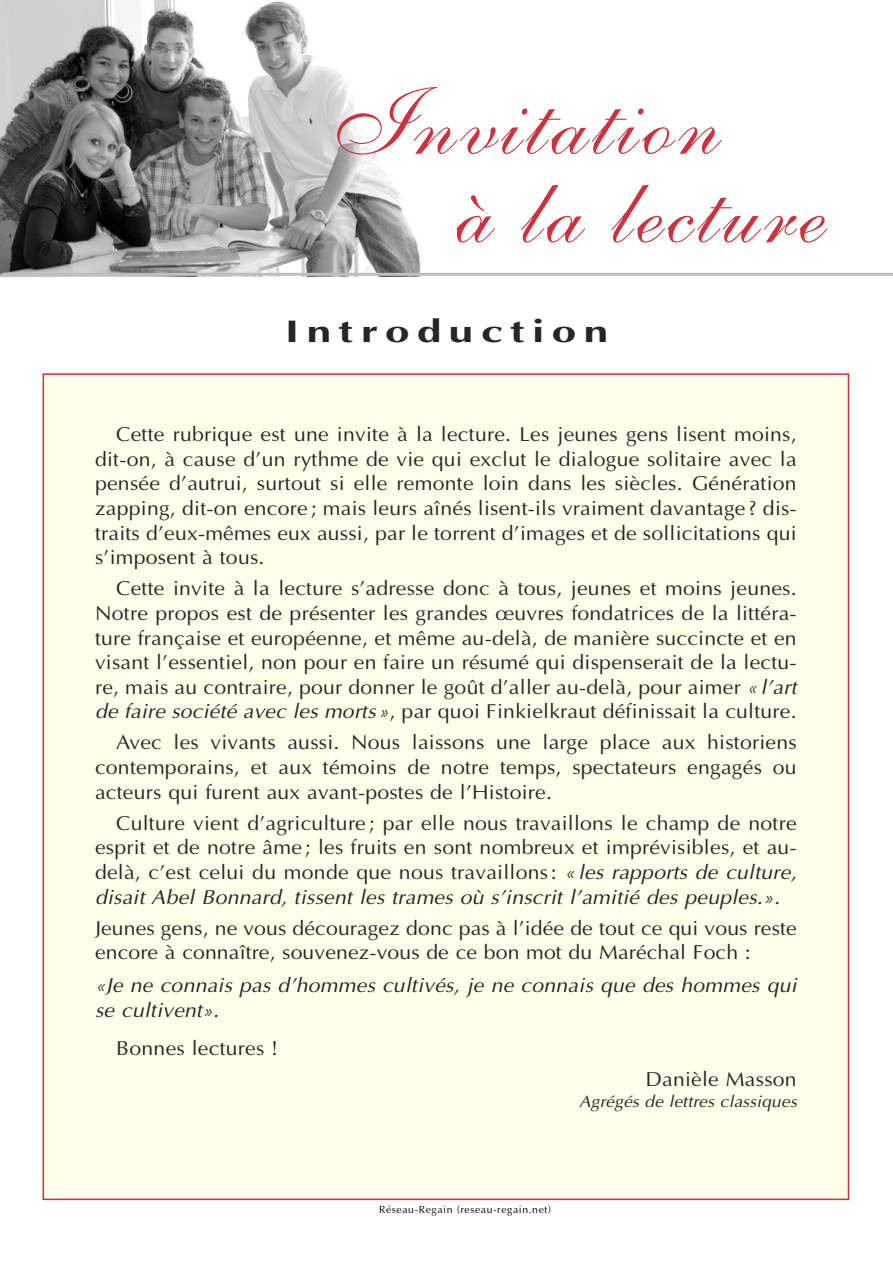
<style>
.page{position:relative;width:893px;height:1263px;background:#fff}
.page>*{position:absolute;margin:0;border:0;box-sizing:border-box;transform-origin:0 0}
.t1{font:96px/88.5px "Shelley Allegro Script";letter-spacing:.04em;color:#d12f3b}
.t2{font:700 31.5px "Optima";letter-spacing:.165em;color:#272627;scale:1.4 1}
.t3{font:20.25px/24.6px "Optima";letter-spacing:.01em;color:#272627;text-align:justify;scale:1.05 1}
.t4{font:italic 20.25px/24.6px "Optima";letter-spacing:.01em;color:#272627;scale:1.05 1}
.t5{font:italic 16.5px "Optima";letter-spacing:.01em;color:#272627;scale:1.05 1}
.t6{font:10.5px "Optima";letter-spacing:.055em;color:#000}
.s1{font-style:italic}
</style>
<div class="page">
<img style="left:1px;top:0;width:892px;height:276px">
<hr style="left:2px;top:273px;width:891px;height:3px;background:#bebebe">
<div style="left:44px;top:375px;width:804px;height:823px;background:#fffeea"></div>
<h1 class="t1" style="left:455px;top:91px;width:371px;text-indent:-121px">Invitation<br>à la lecture</h1>
<h2 class="t2" style="left:285px;top:312px;width:233px">Introduction</h2>
<p class="t3" style="left:95px;top:422px;width:670px;text-indent:21px">Cette rubrique est une invite à la lecture. Les jeunes gens lisent moins, dit-on, à cause d’un rythme de vie qui exclut le dialogue solitaire avec la pensée d’autrui, surtout si elle remonte loin dans les siècles. Génération zapping, dit-on encore ; mais leurs aînés lisent-ils vraiment davantage ? dis&shy;traits d’eux-mêmes eux aussi, par le torrent d’images et de sollicitations qui s’imposent à tous.</p>
<p class="t3" style="left:95px;top:576px;width:670px;text-indent:21px">Cette invite à la lecture s’adresse donc à tous, jeunes et moins jeunes.<br>Notre propos est de présenter les grandes œuvres fondatrices de la littéra&shy;ture française et européenne, et même au-delà, de manière succincte et en visant l’essentiel, non pour en faire un résumé qui dispenserait de la lectu&shy;re, mais au contraire, pour donner le goût d’aller au-delà, pour aimer <span class="s1">« l’art de faire société avec les morts »</span>, par quoi Finkielkraut définissait la culture.</p>
<p class="t3" style="left:95px;top:730px;width:670px;text-indent:21px">Avec les vivants aussi. Nous laissons une large place aux historiens contemporains, et aux témoins de notre temps, spectateurs engagés ou acteurs qui furent aux avant-postes de l’Histoire.</p>
<p class="t3" style="left:95px;top:810px;width:670px;text-indent:21px">Culture vient d’agriculture ; par elle nous travaillons le champ de notre esprit et de notre âme ; les fruits en sont nombreux et imprévisibles, et au&shy;delà, c’est celui du monde que nous travaillons: <span class="s1">« les rapports de culture, disait Abel Bonnard, tissent les trames où s’inscrit l’amitié des peuples.».</span></p>
<p class="t3" style="left:95px;top:915px;width:670px">Jeunes gens, ne vous découragez donc pas à l’idée de tout ce qui vous reste encore à connaître, souvenez-vous de ce bon mot du Maréchal Foch :</p>
<p class="t4" style="left:95px;top:973px;width:670px">«Je ne connais pas d’hommes cultivés, je ne connais que des hommes qui se cultivent».</p>
<p class="t3" style="left:116px;top:1035px;width:156px">Bonnes lectures !</p>
<p class="t3" style="left:645px;top:1066px;width:146px">Danièle Masson</p>
<p class="t5" style="left:579px;top:1092px;width:209px">Agrégés de lettres classiques</p>
<p class="t6" style="left:379px;top:1203px;width:173px">Réseau-Regain (reseau-regain.net)</p>
</div>
